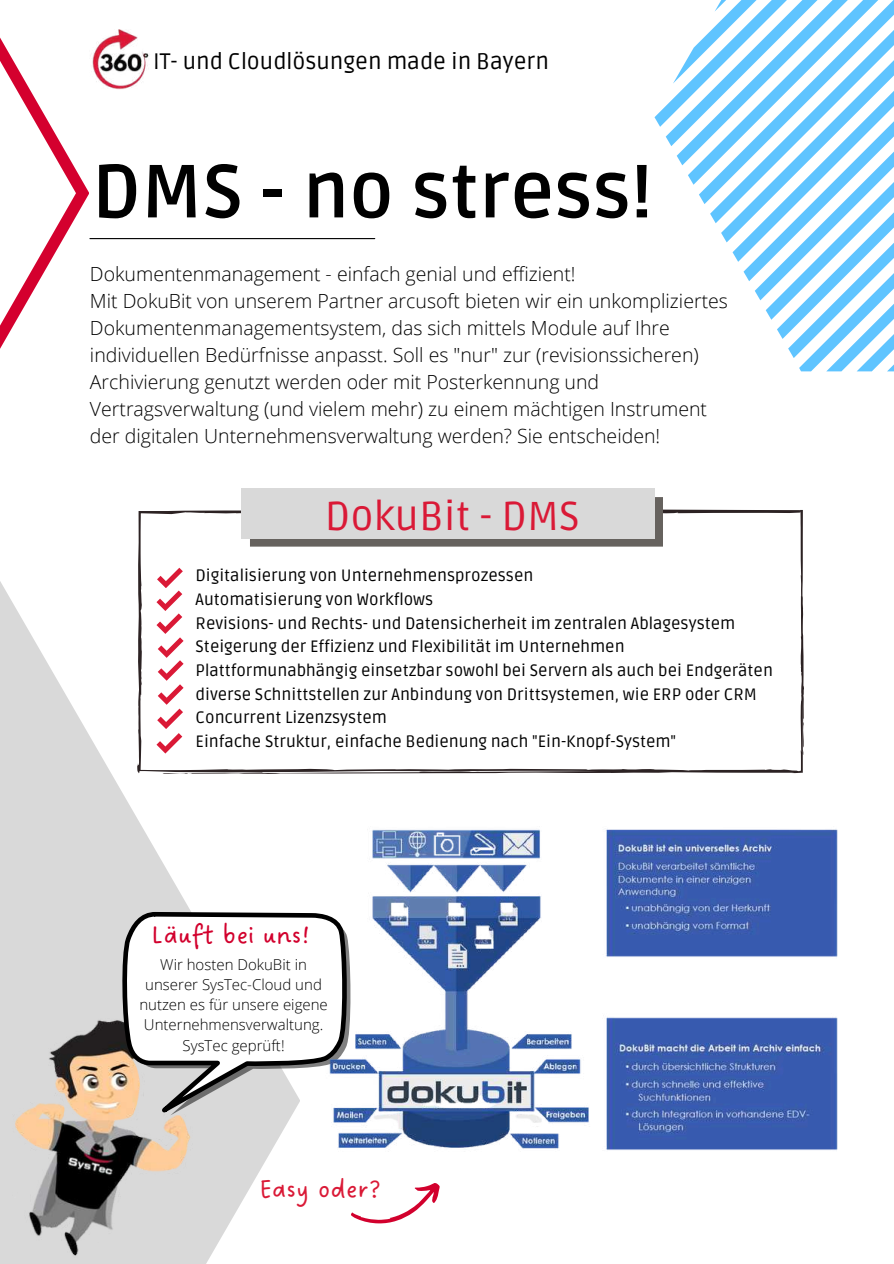
<style>
.page{position:relative;width:894px;height:1264px;background:#fff}
.page>*{position:absolute;margin:0;border:0;box-sizing:border-box;transform-origin:0 0}
.t1{font:700 75px "Ruda";color:#000}
.t2{font:40.35px "Ruda";color:#da1936}
.t3{font:27px "DO Sans Regular";color:#d2002d}
.t4{font:27px "DO Sans Regular";color:#da1936}
.t5{font:22.5px "Ruda";color:#000}
.t6{font:300 19.5px/27px "Open Sans";color:#000}
.t7{font:16.5px/23.7px "Ruda";color:#000}
.t8{font:300 15px/20.2px "Open Sans";color:#000;text-align:center}
</style>
<div class="page">
<svg style="left:654px;top:0;width:239px;height:371px"></svg>
<img style="left:92px;top:29px;width:57px;height:61px">
<hr style="left:90px;top:238px;width:284px;height:1px;background:#000">
<svg style="left:0;top:581px;width:292px;height:682px;fill:#d9d9d9"></svg>
<svg style="left:0;top:37px;width:89px;height:312px"></svg>
<svg style="left:137px;top:509px;width:666px;height:265px"></svg>
<svg style="left:250px;top:497px;width:413px;height:49px;background:#73706c"></svg>
<div style="left:241px;top:488px;width:413px;height:50px;background:#d9d9d9"></div>
<svg style="left:351px;top:1183px;width:89px;height:40px"></svg>
<img style="left:0;top:1006px;width:197px;height:257px">
<svg style="left:123px;top:911px;width:186px;height:204px"></svg>
<svg style="left:156px;top:567px;width:27px;height:186px"></svg>
<img style="left:309px;top:829px;width:529px;height:322px">
<p class="t5" style="left:153px;top:49px;width:397px">IT- und Cloudlösungen made in Bayern</p>
<h1 class="t1" style="left:92px;top:150px;width:562px">DMS - no stress!</h1>
<p class="t6" style="left:90px;top:259px;width:639px">Dokumentenmanagement - einfach genial und effizient!<br>Mit DokuBit von unserem Partner arcusoft bieten wir ein unkompliziertes Dokumentenmanagementsystem, das sich mittels Module auf Ihre individuellen Bedürfnisse anpasst. Soll es "nur" zur (revisionssicheren)<br>Archivierung genutzt werden oder mit Posterkennung und Vertragsverwaltung (und vielem mehr) zu einem mächtigen Instrument der digitalen Unternehmensverwaltung werden? Sie entscheiden!</p>
<h2 class="t2" style="left:325px;top:494px;width:256px">DokuBit - DMS</h2>
<p class="t7" style="left:195px;top:564px;width:578px">Digitalisierung von Unternehmensprozessen<br>Automatisierung von Workflows<br>Revisions- und Rechts- und Datensicherheit im zentralen Ablagesystem Steigerung der Effizienz und Flexibilität im Unternehmen Plattformunabhängig einsetzbar sowohl bei Servern als auch bei Endgeräten diverse Schnittstellen zur Anbindung von Drittsystemen, wie ERP oder CRM Concurrent Lizenzsystem<br>Einfache Struktur, einfache Bedienung nach "Ein-Knopf-System"</p>
<h3 class="t3" style="left:150px;top:919px;width:161px">Läuft bei uns!</h3>
<p class="t8" style="left:139px;top:953px;width:190px">Wir hosten DokuBit in unserer SysTec-Cloud und nutzen es für unsere eigene<br>Unternehmensverwaltung.<br>SysTec geprüft!</p>
<h3 class="t4" style="left:259px;top:1173px;width:123px">Easy oder?</h3>
</div>
